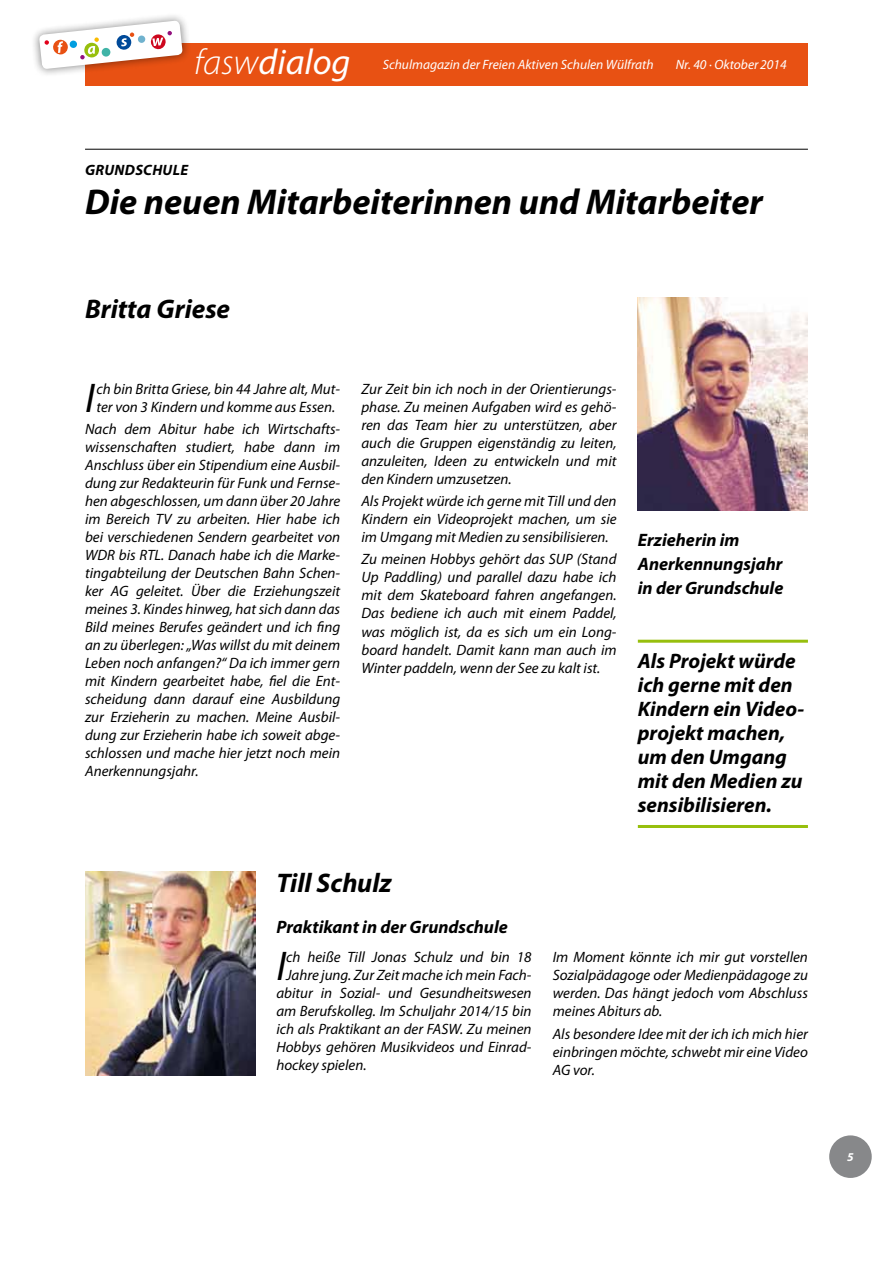
<style>
.page{position:relative;width:893px;height:1263px;background:#fff}
.page>*{position:absolute;margin:0;border:0;box-sizing:border-box;transform-origin:0 0}
.t1{font:italic 41.7px "Myriad Pro";color:#000}
.t2{font:italic 700 36px "Myriad Pro";color:#000}
.t3{font:italic 36px "Myriad Pro";color:#fff}
.t4{font:italic 700 27px "Myriad Pro";color:#000}
.t5{font:italic 700 21px/24px "Myriad Pro";color:#000}
.t6{font:italic 700 18px/24px "Myriad Pro";color:#000}
.t7{font:italic 15px/18px "Myriad Pro";color:#000;text-align:justify}
.t8{font:italic 700 15px "Myriad Pro";letter-spacing:.115em;color:#000}
.t9{font:italic 13.5px "Myriad Pro";color:#fff}
.t10{font:italic 700 12px "Myriad Pro";color:#fff}
.s1{font-weight:300}
</style>
<div class="page">
<div style="left:85px;top:43px;width:723px;height:42px;background:#e85113"></div>
<div style="left:829px;top:1135px;width:43px;height:43px;background:#87888a;border-radius:50%"></div>
<div style="left:30px;top:11px;width:161px;height:66px;background:#000;opacity:.5"></div>
<svg style="left:39px;top:20px;width:144px;height:49px"></svg>
<img style="left:638px;top:298px;width:170px;height:212px">
<hr style="left:85px;top:149px;width:723px;height:1px;background:#000">
<hr style="left:638px;top:640px;width:170px;height:3px;background:#97bf0d">
<hr style="left:638px;top:825px;width:170px;height:3px;background:#97bf0d">
<img style="left:85px;top:872px;width:170px;height:204px">
<h2 class="t3" style="left:194px;top:39px;width:158px"><span class="s1">fasw</span>dialog</h2>
<p class="t9" style="left:383px;top:56px;width:272px">Schulmagazin der Freien Aktiven Schulen Wülfrath</p>
<p class="t9" style="left:676px;top:56px;width:112px">Nr. 40 · Oktober 2014</p>
<p class="t8" style="left:85px;top:160px;width:40px">Grundsch</p>
<p class="t8" style="left:163px;top:160px;width:19px">ule</p>
<h2 class="t2" style="left:85px;top:179px;width:679px">Die neuen Mitarbeiterinnen und Mitarbeiter</h2>
<h3 class="t4" style="left:85px;top:291px;width:147px">Britta Griese</h3>
<h1 class="t1" style="left:85px;top:372px;width:11px">I</h1>
<p class="t7" style="left:96px;top:380px;width:245px">ch bin Britta Griese, bin 44 Jahre alt, Mut&shy;ter von 3 Kindern und komme aus Essen.</p>
<p class="t7" style="left:85px;top:420px;width:257px">Nach dem Abitur habe ich Wirtschafts&shy;wissenschaften studiert, habe dann im Anschluss über ein Stipendium eine Ausbil&shy;dung zur Redakteurin für Funk und Fernse&shy;hen abgeschlossen, um dann über 20 Jahre im Bereich TV zu arbeiten. Hier habe ich bei verschiedenen Sendern gearbeitet von WDR bis RTL. Danach habe ich die Marke&shy;tingabteilung der Deutschen Bahn Schen&shy;ker AG geleitet. Über die Erziehungszeit meines 3. Kindes hinweg, hat sich dann das Bild meines Berufes geändert und ich fing an zu überlegen: „Was willst du mit deinem Leben noch anfangen?“ Da ich immer gern mit Kindern gearbeitet habe, fiel die Ent&shy;scheidung dann darauf eine Ausbildung zur Erzieherin zu machen. Meine Ausbil&shy;dung zur Erzieherin habe ich soweit abge&shy;schlossen und mache hier jetzt noch mein Anerkennungsjahr.</p>
<p class="t7" style="left:361px;top:380px;width:257px">Zur Zeit bin ich noch in der Orientierungs&shy;phase. Zu meinen Aufgaben wird es gehö&shy;ren das Team hier zu unterstützen, aber auch die Gruppen eigenständig zu leiten, anzuleiten, Ideen zu entwickeln und mit den Kindern umzusetzen.</p>
<p class="t7" style="left:361px;top:492px;width:257px">Als Projekt würde ich gerne mit Till und den Kindern ein Videoprojekt machen, um sie im Umgang mit Medien zu sensibilisieren.</p>
<p class="t7" style="left:361px;top:550px;width:257px">Zu meinen Hobbys gehört das SUP (Stand Up Paddling) und parallel dazu habe ich mit dem Skateboard fahren angefangen.<br>Das bediene ich auch mit einem Paddel, was möglich ist, da es sich um ein Long&shy;board handelt. Damit kann man auch im Winter paddeln, wenn der See zu kalt ist.</p>
<p class="t6" style="left:638px;top:528px;width:147px">Erzieherin im<br>Anerkennungsjahr in der Grundschule</p>
<h3 class="t5" style="left:638px;top:648px;width:167px">Als Projekt würde ich gerne mit den<br>Kindern ein Video&shy;projekt machen, um den Umgang mit den Medien zu sensibilisieren.</h3>
<h3 class="t4" style="left:276px;top:865px;width:117px">Till Schulz</h3>
<p class="t6" style="left:276px;top:914px;width:233px">Praktikant in der Grundschule</p>
<h1 class="t1" style="left:276px;top:941px;width:11px">I</h1>
<p class="t7" style="left:286px;top:948px;width:247px">ch heiße Till Jonas Schulz und bin 18</p>
<p class="t7" style="left:286px;top:966px;width:247px">Jahre jung. Zur Zeit mache ich mein Fach-</p>
<p class="t7" style="left:276px;top:984px;width:257px">abitur in Sozial- und Gesundheitswesen</p>
<p class="t7" style="left:276px;top:1002px;width:257px">am Berufskolleg. Im Schuljahr 2014/15 bin</p>
<p class="t7" style="left:276px;top:1020px;width:257px">ich als Praktikant an der FASW. Zu meinen</p>
<p class="t7" style="left:276px;top:1038px;width:257px">Hobbys gehören Musikvideos und Einrad-</p>
<p class="t7" style="left:276px;top:1056px;width:92px">hockey spielen.</p>
<p class="t7" style="left:553px;top:948px;width:257px">Im Moment könnte ich mir gut vorstellen Sozialpädagoge oder Medienpädagoge zu werden. Das hängt jedoch vom Abschluss meines Abiturs ab.</p>
<p class="t7" style="left:553px;top:1024px;width:257px">Als besondere Idee mit der ich ich mich hier einbringen möchte, schwebt mir eine Video AG vor.</p>
<p class="t10" style="left:847px;top:1149px;width:8px">5</p>
</div>
